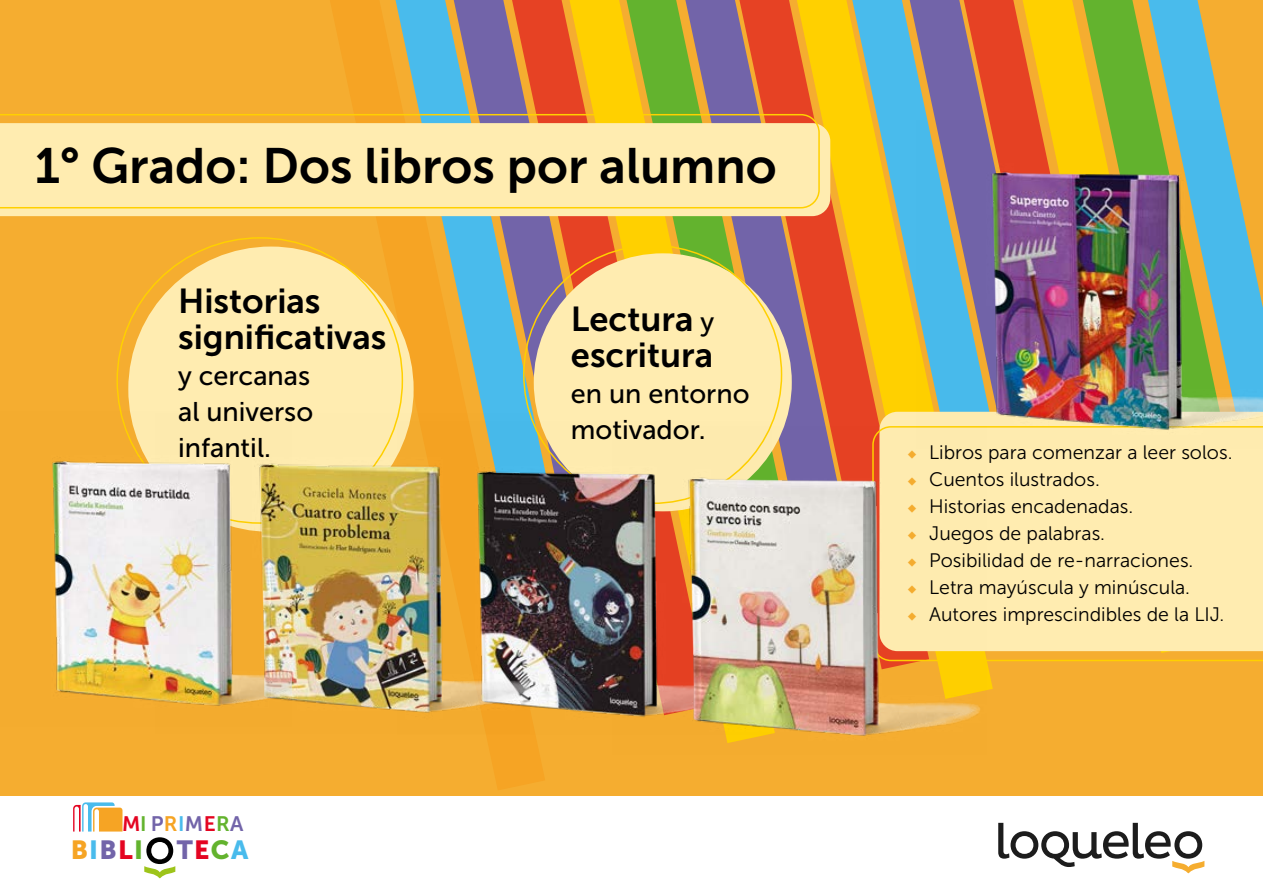
<style>
.page{position:relative;width:1263px;height:893px;background:#fff}
.page>*{position:absolute;margin:0;border:0;box-sizing:border-box;transform-origin:0 0}
.t1{font:49.5px "Museo Sans 700";color:#000}
.t2{font:34.5px/36px "Museo Sans 700";color:#000}
.t3{font:27px/36px "Museo Sans 500";color:#000;text-align:justify}
.t4{font:26.1px "Museo Sans 900";letter-spacing:.05em;color:#f6a424}
.t5{font:26.1px "Museo Sans 900";color:#7264a9}
.t6{font:20.85px "Museo Sans 700";letter-spacing:.02em;color:#7264a9}
.t7{font:19.5px "Museo Sans 300";color:#000}
.s1{color:#e40421}
.s2{color:#63b32e}
.s3{color:#f6a424}
.s4{color:#49bbec}
.s5{color:#7264a9}
.s6{font-family:"Museo Sans 500";font-size:27px}
.s7{font-family:"Alegreya Sans";font-weight:500;color:#f5ad30}
</style>
<div class="page">
<div style="left:0;top:0;width:1263px;height:795px;background:#f5ad30"></div>
<svg style="left:330px;top:0;width:215px;height:790px"></svg>
<svg style="left:395px;top:0;width:117px;height:414px"></svg>
<div style="left:929px;top:0;width:35px;height:120px;background:#7264a9"></div>
<svg style="left:711px;top:0;width:28px;height:277px;background:#7f7b84"></svg>
<svg style="left:1144px;top:0;width:79px;height:120px;fill:#49bbec"></svg>
<svg style="left:512px;top:0;width:199px;height:422px;background:#ba8f3e"></svg>
<svg style="left:964px;top:0;width:180px;height:120px;background:#c89625"></svg>
<svg style="left:739px;top:0;width:190px;height:426px;background:#c6934d"></svg>
<svg style="left:73px;top:802px;width:49px;height:29px"></svg>
<svg style="left:144px;top:837px;width:31px;height:41px"></svg>
<svg style="left:0;top:123px;width:830px;height:93px;background:#fee8a4"></svg>
<svg style="left:0;top:114px;width:820px;height:94px;background:#fbe4a2"></svg>
<div style="left:986px;top:448px;width:277px;height:213px;background:#ffecb0"></div>
<div style="left:128px;top:247px;width:286px;height:285px;background:#ffecb0;border-radius:50%"></div>
<div style="left:534px;top:253px;width:258px;height:258px;background:#ffecb0;border-radius:50%"></div>
<img style="left:916px;top:120px;width:347px;height:328px">
<img style="left:397px;top:422px;width:374px;height:313px">
<img style="left:613px;top:426px;width:373px;height:317px">
<img style="left:291px;top:414px;width:239px;height:320px">
<img style="left:52px;top:412px;width:239px;height:294px">
<svg style="left:998px;top:823px;width:206px;height:50px"></svg>
<h1 class="t1" style="left:35px;top:138px;width:743px">1° Grado: Dos libros por alumno</h1>
<h2 class="t2" style="left:178px;top:283px;width:210px">Historias significativas</h2>
<h3 class="t3" style="left:178px;top:357px;width:137px">y cercanas al universo infantil.</h3>
<p class="t6" style="left:122px;top:812px;width:123px"><span class="s1">M</span><span class="s2">I</span> P<span class="s3">R</span><span class="s4">I</span>M<span class="s1">E</span><span class="s2">R</span>A</p>
<h3 class="t4" style="left:71px;top:835px;width:74px">B<span class="s4">I</span><span class="s5">B</span><span class="s1">L</span><span class="s2">I</span></h3>
<h3 class="t5" style="left:177px;top:835px;width:73px">T<span class="s1">E</span><span class="s2">C</span><span class="s4">A</span></h3>
<h2 class="t2" style="left:571px;top:301px;width:145px">Lectura <span class="s6">y </span>escritura</h2>
<h3 class="t3" style="left:571px;top:376px;width:180px">en un entorno motivador.</h3>
<p class="t7" style="left:908px;top:442px;width:326px"><span class="s7">◆</span> Libros para comenzar a leer solos.</p>
<p class="t7" style="left:908px;top:469px;width:193px"><span class="s7">◆</span> Cuentos ilustrados.</p>
<p class="t7" style="left:908px;top:496px;width:227px"><span class="s7">◆</span> Historias encadenadas.</p>
<p class="t7" style="left:908px;top:523px;width:199px"><span class="s7">◆</span> Juegos de palabras.</p>
<p class="t7" style="left:908px;top:550px;width:287px"><span class="s7">◆</span> Posibilidad de re-narraciones.</p>
<p class="t7" style="left:908px;top:577px;width:284px"><span class="s7">◆</span> Letra mayúscula y minúscula.</p>
<p class="t7" style="left:908px;top:604px;width:318px"><span class="s7">◆</span> Autores imprescindibles de la LIJ.</p>
</div>
